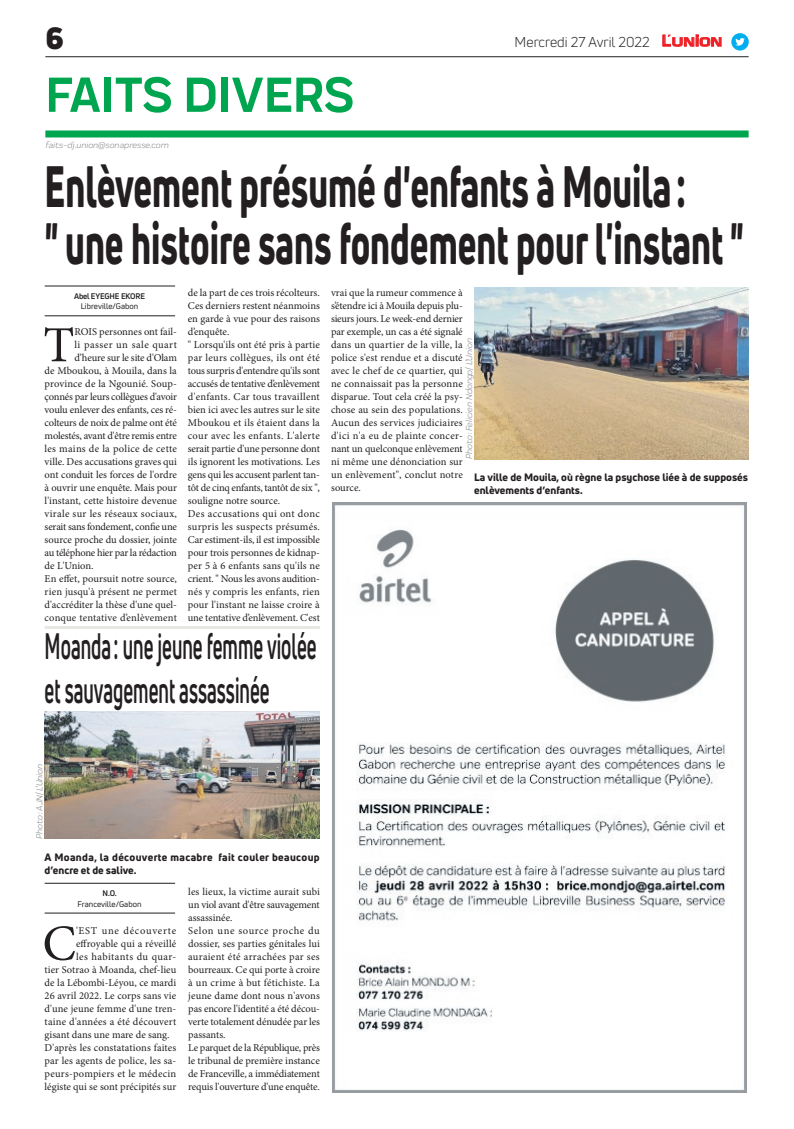
<style>
.page{position:relative;width:794px;height:1129px;background:#fff}
.page>*{position:absolute;margin:0;border:0;box-sizing:border-box;transform-origin:0 0}
.t1{font:800 57px/57px "Uni Neue";color:#231f20;scale:.62 1}
.t2{font:700 51px "Praktika";color:#00a54f}
.t3{font:50.5px "Minion Pro";color:#231f20}
.t4{font:700 36px/43.2px "Uni Neue";color:#231f20;scale:.52 1}
.t5{font:900 30px "Uni Neue";color:#231f20}
.t6{font:14px "Uni Neue";color:#231f20}
.t7{font:10.5px/13px "Minion Pro";color:#231f20}
.t8{font:10.5px "Minion Pro";letter-spacing:-.02em;color:#231f20}
.t9{font:800 10.5px/12.6px "Uni Neue";color:#231f20}
.t10{font:800 10.5px/12.6px "Uni Neue";letter-spacing:.035em;color:#231f20}
.t11{font:10.5px "Minion Pro";letter-spacing:.025em;color:#231f20}
.t12{font:10.5px "Minion Pro";letter-spacing:.02em;color:#231f20}
.t13{font:10.5px "Minion Pro";letter-spacing:-.025em;color:#231f20}
.t14{font:10.5px "Minion Pro";letter-spacing:.045em;color:#231f20}
.t15{font:10.5px "Minion Pro";letter-spacing:.035em;color:#231f20}
.t16{font:10.5px "Minion Pro";letter-spacing:.07em;color:#231f20}
.t17{font:italic 9px "Praktika";color:#818386}
.t18{font:8px "Uni Neue";color:#231f20}
.t19{font:700 8px "Uni Neue";letter-spacing:-.02em;color:#231f20}
.s1{font-family:"Eurostile";font-weight:600;font-size:14.9px;color:#ee1d23}
.s2{font-family:"Eurostile";font-weight:600;font-size:11.4px;color:#ee1d23}
</style>
<div class="page">
<div style="left:45px;top:130px;width:703px;height:7px;background:#00a54f"></div>
<hr style="left:45px;top:56px;width:703px;height:1px;background:#231f20">
<svg style="left:662px;top:34px;width:60px;height:13px"></svg>
<div style="left:731px;top:33px;width:17px;height:18px;background:#00aeef;border-radius:50%"></div>
<svg style="left:735px;top:38px;width:10px;height:8px"></svg>
<img style="left:333px;top:502px;width:414px;height:589px">
<hr style="left:45px;top:315px;width:130px;height:1px;background:#231f20">
<hr style="left:45px;top:286px;width:130px;height:1px;background:#231f20">
<img style="left:474px;top:287px;width:274px;height:172px">
<hr style="left:45px;top:912px;width:130px;height:1px;background:#231f20">
<hr style="left:45px;top:882px;width:130px;height:1px;background:#231f20">
<img style="left:45px;top:711px;width:275px;height:127px">
<hr style="left:45px;top:626px;width:275px;height:3px;background:#e7e8e2">
<h3 class="t5" style="left:45px;top:17px;width:20px">6</h3>
<h2 class="t2" style="left:45px;top:54px;width:310px">FAITS DIVERS</h2>
<p class="t17" style="left:45px;top:139px;width:125px">faits-dj.union@sonapresse.com</p>
<h3 class="t6" style="left:514px;top:33px;width:209px">Mercredi 27 Avril 2022 <span class="s1">L</span><span class="s2">UNION</span></h3>
<h1 class="t1" style="left:45px;top:157px;width:1129px">Enlèvement présumé d'enfants à Mouila:<br>" une histoire sans fondement pour l'instant "</h1>
<p class="t19" style="left:74px;top:291px;width:72px">Abel EYEGHE EKORE</p>
<p class="t18" style="left:81px;top:301px;width:59px">Libreville/Gabon</p>
<p class="t7" style="left:188px;top:286px;width:134px">de la part de ces trois récolteurs.<br>Ces derniers restent néanmoins en garde à vue pour des raisons d’enquête.<br>" Lorsqu'ils ont été pris à partie par leurs collègues, ils ont été tous surpris d'entendre qu'ils sont accusés de tentative d’enlèvement d'enfants. Car tous travaillent bien ici avec les autres sur le site<br>Mboukou et ils étaient dans la cour avec les enfants. L'alerte serait partie d'une personne dont ils ignorent les motivations. Les gens qui les accusent parlent tan&shy;tôt de cinq enfants, tantôt de six ", souligne notre source.<br>Des accusations qui ont donc surpris les suspects présumés.<br>Car estiment-ils, il est impossible pour trois personnes de kidnap&shy;per 5 à 6 enfants sans qu'ils ne crient. " Nous les avons audition&shy;nés y compris les enfants, rien pour l'instant ne laisse croire à une tentative d’enlèvement. C'est</p>
<p class="t7" style="left:331px;top:286px;width:133px;text-align:justify">vrai que la rumeur commence à s’étendre ici à Mouila depuis plu&shy;sieurs jours. Le week-end dernier par exemple, un cas a été signalé dans un quartier de la ville, la police s'est rendue et a discuté avec le chef de ce quartier, qui ne connaissait pas la personne disparue. Tout cela créé la psy&shy;chose au sein des populations.<br>Aucun des services judiciaires d'ici n'a eu de plainte concer&shy;nant un quelconque enlèvement ni même une dénonciation sur un enlèvement", conclut notre source.</p>
<h3 class="t3" style="left:43px;top:311px;width:33px">T</h3>
<p class="t7" style="left:74px;top:325px;width:104px">ROIS personnes ont fail-</p>
<p class="t17" style="left:462px;top:459px;width:123px;rotate:-90deg">Photo : Felicien Ndongo/ L’Union</p>
<p class="t14" style="left:74px;top:338px;width:104px">li passer un sale quart</p>
<p class="t7" style="left:74px;top:351px;width:104px">d’heure sur le site d'Olam</p>
<p class="t7" style="left:45px;top:364px;width:134px">de Mboukou, à Mouila, dans la</p>
<p class="t7" style="left:45px;top:377px;width:134px">province de la Ngounié. Soup-</p>
<p class="t8" style="left:45px;top:390px;width:134px">çonnés par leurs collègues d'avoir</p>
<p class="t7" style="left:45px;top:403px;width:134px">voulu enlever des enfants, ces ré-</p>
<p class="t7" style="left:45px;top:416px;width:134px">colteurs de noix de palme ont été</p>
<p class="t8" style="left:45px;top:429px;width:134px">molestés, avant d'être remis entre</p>
<p class="t11" style="left:45px;top:442px;width:134px">les mains de la police de cette</p>
<p class="t7" style="left:45px;top:455px;width:134px">ville. Des accusations graves qui</p>
<p class="t7" style="left:45px;top:468px;width:134px">ont conduit les forces de l'ordre</p>
<p class="t7" style="left:45px;top:481px;width:134px">à ouvrir une enquête. Mais pour</p>
<p class="t7" style="left:45px;top:494px;width:134px">l'instant, cette histoire devenue</p>
<p class="t11" style="left:45px;top:507px;width:134px">virale sur les réseaux sociaux,</p>
<p class="t13" style="left:45px;top:520px;width:134px">serait sans fondement, confie une</p>
<p class="t7" style="left:45px;top:533px;width:134px">source proche du dossier, jointe</p>
<p class="t8" style="left:45px;top:546px;width:134px">au téléphone hier par la rédaction</p>
<p class="t7" style="left:45px;top:559px;width:51px">de L'Union.</p>
<p class="t7" style="left:45px;top:572px;width:134px">En effet, poursuit notre source,</p>
<p class="t7" style="left:45px;top:585px;width:134px">rien jusqu'à présent ne permet</p>
<p class="t7" style="left:45px;top:598px;width:134px">d'accréditer la thèse d'une quel-</p>
<p class="t7" style="left:45px;top:611px;width:134px">conque tentative d’enlèvement</p>
<p class="t9" style="left:474px;top:471px;width:275px">La ville de Mouila, où règne la psychose liée à de supposés enlèvements d’enfants.</p>
<h3 class="t4" style="left:45px;top:624px;width:525px">Moanda: une jeune femme violée et sauvagement assassinée</h3>
<p class="t17" style="left:33px;top:838px;width:77px;rotate:-90deg">Photo : AJN/ L’Union</p>
<p class="t10" style="left:45px;top:850px;width:277px">A Moanda, la découverte macabre fait couler beaucoup d’encre et de salive.</p>
<p class="t19" style="left:103px;top:888px;width:16px">N.O.</p>
<p class="t18" style="left:78px;top:898px;width:65px">Franceville/Gabon</p>
<h3 class="t3" style="left:42px;top:909px;width:35px">C</h3>
<p class="t16" style="left:76px;top:923px;width:102px">'EST une découverte</p>
<p class="t7" style="left:76px;top:936px;width:102px">effroyable qui a réveillé</p>
<p class="t15" style="left:76px;top:949px;width:102px">les habitants du quar-</p>
<p class="t7" style="left:45px;top:962px;width:133px">tier Sotrao à Moanda, chef-lieu</p>
<p class="t7" style="left:45px;top:975px;width:133px">de la Lébombi-Léyou, ce mardi</p>
<p class="t7" style="left:45px;top:988px;width:133px">26 avril 2022. Le corps sans vie</p>
<p class="t7" style="left:45px;top:1001px;width:133px">d'une jeune femme d'une tren-</p>
<p class="t12" style="left:45px;top:1014px;width:133px">taine d'années a été découvert</p>
<p class="t7" style="left:45px;top:1027px;width:126px">gisant dans une mare de sang.</p>
<p class="t7" style="left:45px;top:1040px;width:133px">D'après les constatations faites</p>
<p class="t7" style="left:45px;top:1053px;width:133px">par les agents de police, les sa-</p>
<p class="t12" style="left:45px;top:1066px;width:133px">peurs-pompiers et le médecin</p>
<p class="t7" style="left:45px;top:1079px;width:133px">légiste qui se sont précipités sur</p>
<p class="t7" style="left:188px;top:884px;width:133px">les lieux, la victime aurait subi un viol avant d'être sauvagement assassinée.<br>Selon une source proche du dossier, ses parties génitales lui auraient été arrachées par ses bourreaux. Ce qui porte à croire à un crime à but fétichiste. La jeune dame dont nous n'avons pas encore l'identité a été décou&shy;verte totalement dénudée par les passants.<br>Le parquet de la République, près le tribunal de première instance de Franceville, a immédiatement requis l'ouverture d'une enquête.</p>
</div>
